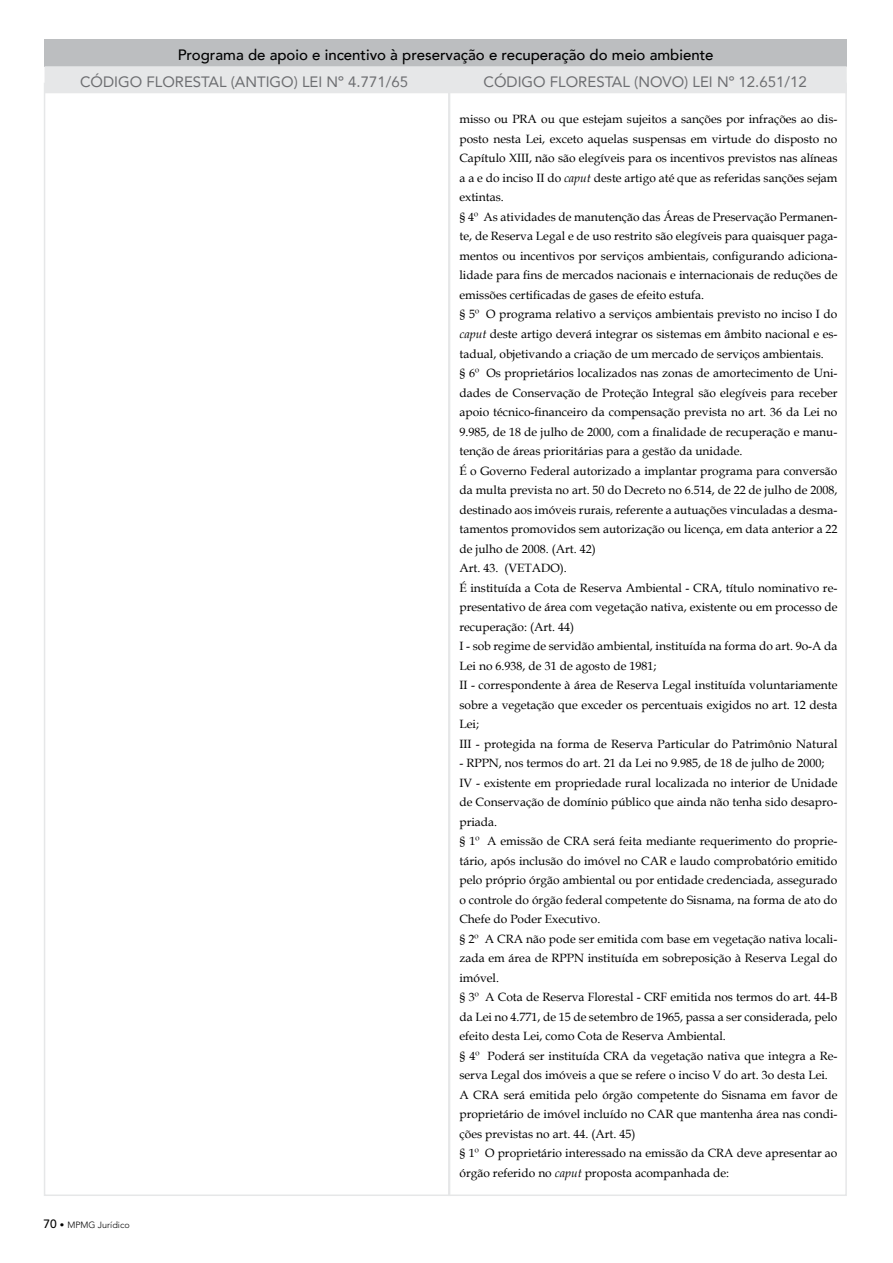
<style>
.page{position:relative;width:893px;height:1263px;background:#fff}
.page>*{position:absolute;margin:0;border:0;box-sizing:border-box;transform-origin:0 0}
.t1{font:500 15px/27px "Avenir";color:#000}
.t2{font:15px "Avenir";color:#6d6e71}
.t3{font:12px/19.5px "Book Antiqua";color:#000}
.t4{font:300 9px "Avenir LT Std";color:#000}
.s1{font-weight:400;color:#6d6e71}
.s2{font-style:italic}
.s3{font-weight:500;font-size:12px}
</style>
<div class="page">
<div style="left:45px;top:39px;width:802px;height:27px;background:#bcbec0"></div>
<div style="left:45px;top:66px;width:802px;height:27px;background:#e6e7e8"></div>
<p class="t1" style="left:80px;top:41px;width:635px;text-indent:98px">Programa de apoio e incentivo à preservação e recuperação do meio ambiente<br><span class="s1">CÓDIGO FLORESTAL (ANTIGO) LEI Nº 4.771/65</span></p>
<p class="t2" style="left:483px;top:70px;width:325px">CÓDIGO FLORESTAL (NOVO) LEI Nº 12.651/12</p>
<p class="t3" style="left:459px;top:109px;width:380px">misso ou PRA ou que estejam sujeitos a sanções por infrações ao dis&shy;posto nesta Lei, exceto aquelas suspensas em virtude do disposto no Capítulo XIII, não são elegíveis para os incentivos previstos nas alíneas a a e do inciso II do <span class="s2">caput</span> deste artigo até que as referidas sanções sejam extintas.<br>§ 4º As atividades de manutenção das Áreas de Preservação Permanen&shy;te, de Reserva Legal e de uso restrito são elegíveis para quaisquer paga&shy;mentos ou incentivos por serviços ambientais, configurando adiciona&shy;lidade para fins de mercados nacionais e internacionais de reduções de emissões certificadas de gases de efeito estufa.<br>§ 5º O programa relativo a serviços ambientais previsto no inciso I do <span class="s2">caput</span> deste artigo deverá integrar os sistemas em âmbito nacional e es&shy;tadual, objetivando a criação de um mercado de serviços ambientais.<br>§ 6º Os proprietários localizados nas zonas de amortecimento de Uni&shy;dades de Conservação de Proteção Integral são elegíveis para receber apoio técnico-financeiro da compensação prevista no art. 36 da Lei no 9.985, de 18 de julho de 2000, com a finalidade de recuperação e manu&shy;tenção de áreas prioritárias para a gestão da unidade.<br>É o Governo Federal autorizado a implantar programa para conversão da multa prevista no art. 50 do Decreto no 6.514, de 22 de julho de 2008, destinado aos imóveis rurais, referente a autuações vinculadas a desma&shy;tamentos promovidos sem autorização ou licença, em data anterior a 22 de julho de 2008. (Art. 42)<br>Art. 43. (VETADO).<br>É instituída a Cota de Reserva Ambiental - CRA, título nominativo re&shy;presentativo de área com vegetação nativa, existente ou em processo de recuperação: (Art. 44)<br>I - sob regime de servidão ambiental, instituída na forma do art. 9o-A da Lei no 6.938, de 31 de agosto de 1981;<br>II - correspondente à área de Reserva Legal instituída voluntariamente sobre a vegetação que exceder os percentuais exigidos no art. 12 desta Lei;<br>III - protegida na forma de Reserva Particular do Patrimônio Natural</p>
<p class="t3" style="left:459px;top:753px;width:380px">- RPPN, nos termos do art. 21 da Lei no 9.985, de 18 de julho de 2000; IV - existente em propriedade rural localizada no interior de Unidade de Conservação de domínio público que ainda não tenha sido desapro&shy;priada.<br>§ 1º A emissão de CRA será feita mediante requerimento do proprie&shy;tário, após inclusão do imóvel no CAR e laudo comprobatório emitido pelo próprio órgão ambiental ou por entidade credenciada, assegurado o controle do órgão federal competente do Sisnama, na forma de ato do Chefe do Poder Executivo.<br>§ 2º A CRA não pode ser emitida com base em vegetação nativa locali&shy;zada em área de RPPN instituída em sobreposição à Reserva Legal do imóvel.<br>§ 3º A Cota de Reserva Florestal - CRF emitida nos termos do art. 44-B da Lei no 4.771, de 15 de setembro de 1965, passa a ser considerada, pelo efeito desta Lei, como Cota de Reserva Ambiental.<br>§ 4º Poderá ser instituída CRA da vegetação nativa que integra a Re&shy;serva Legal dos imóveis a que se refere o inciso V do art. 3o desta Lei.<br>A CRA será emitida pelo órgão competente do Sisnama em favor de proprietário de imóvel incluído no CAR que mantenha área nas condi&shy;ções previstas no art. 44. (Art. 45)<br>§ 1º O proprietário interessado na emissão da CRA deve apresentar ao órgão referido no <span class="s2">caput</span> proposta acompanhada de:</p>
<p class="t4" style="left:43px;top:1219px;width:88px"><span class="s3">70</span> • MPMG Jurídico</p>
</div>
